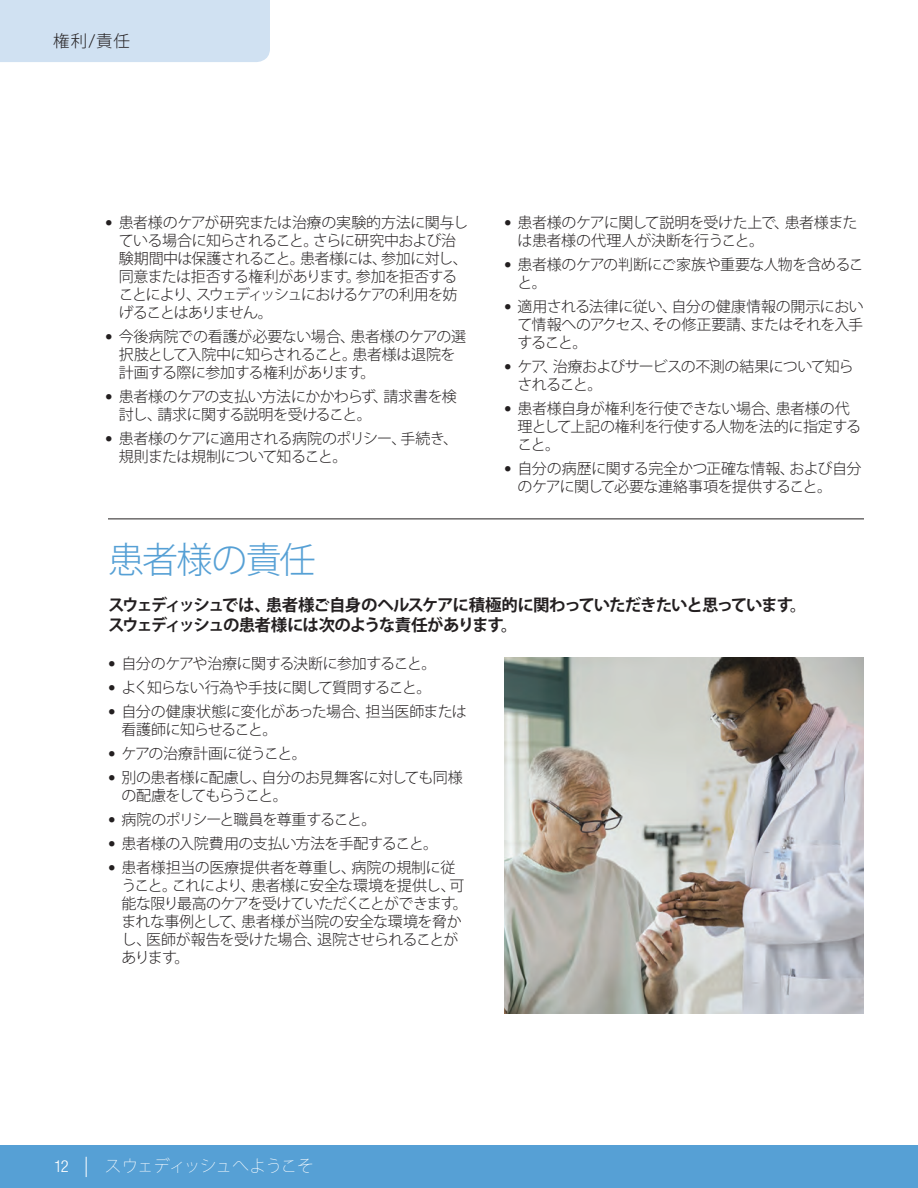
<style>
.page{position:relative;width:918px;height:1188px;background:#fff}
.page>*{position:absolute;margin:0;border:0;box-sizing:border-box;transform-origin:0 0}
.large_header{font:300 36px "Koz Go Pro";letter-spacing:-.045em;color:#56a0d5}
.SUBHEADER{font:700 16.5px/19.8px "Koz Go Pro";letter-spacing:-.065em;color:#231f20}
.t1{font:200 16.5px "Koz Go Pro";letter-spacing:-.03em;color:#fff}
.Tab_type{font:300 16.5px "Koz Go Pro";color:#231f20}
.BULLET_TEXT{font:300 15px/18px "Koz Go Pro";letter-spacing:-.035em;color:#231f20}
.BULLET_TEXT-2{font:300 15px/18px "Koz Go Pro";letter-spacing:-.06em;color:#231f20}
.BULLET_TEXT-3{font:300 15px "Koz Go Pro";letter-spacing:-.07em;color:#231f20}
.s1{font-family:"Helvetica Neue LT Com"}
.s2{font-family:"Helvetica Neue LT Std";font-weight:300;font-stretch:condensed}
.s3{font-weight:300;font-size:18px}
</style>
<div class="page">
<div style="left:0;top:1145px;width:918px;height:43px;background:#56a0d5"></div>
<div style="left:0;top:0;width:270px;height:62px;background:#d0e1f2"></div>
<hr style="left:108px;top:519px;width:756px;height:1px;background:#231f20">
<img style="left:504px;top:657px;width:360px;height:356px">
<p class="Tab_type" style="left:53px;top:30px;width:78px">権利/責任</p>
<p class="BULLET_TEXT" style="left:119px;top:214px;width:351px;text-indent:-14px"><span class="s1">•</span> 患者様のケアが研究または治療の実験的方法に関与している場合に知らされること。さらに研究中および治験期間中は保護されること。患者様には、参加に対し、同意または拒否する権利があります。参加を拒否することにより、スウェディッシュにおけるケアの利用を妨げることはありません。</p>
<p class="BULLET_TEXT" style="left:119px;top:328px;width:349px;text-indent:-14px"><span class="s1">•</span> 今後病院での看護が必要ない場合、患者様のケアの選択肢として入院中に知らされること。患者様は退院を計画する際に参加する権利があります。</p>
<p class="BULLET_TEXT" style="left:119px;top:388px;width:340px;text-indent:-14px"><span class="s1">•</span> 患者様のケアの支払い方法にかかわらず、請求書を検討し、請求に関する説明を受けること。</p>
<p class="BULLET_TEXT" style="left:119px;top:430px;width:341px;text-indent:-14px"><span class="s1">•</span> 患者様のケアに適用される病院のポリシー、手続き、規則または規制について知ること。</p>
<p class="BULLET_TEXT" style="left:518px;top:214px;width:341px;text-indent:-14px"><span class="s1">•</span> 患者様のケアに関して説明を受けた上で、患者様または患者様の代理人が決断を行うこと。</p>
<p class="BULLET_TEXT" style="left:518px;top:256px;width:348px;text-indent:-14px"><span class="s1">•</span> 患者様のケアの判断にご家族や重要な人物を含めること。</p>
<p class="BULLET_TEXT" style="left:518px;top:298px;width:348px;text-align:justify;text-indent:-14px"><span class="s1">•</span> 適用される法律に従い、自分の健康情報の開示において情報へのアクセス、その修正要請、またはそれを入手すること。</p>
<p class="BULLET_TEXT-2" style="left:518px;top:358px;width:338px;text-indent:-14px"><span class="s1">•</span> ケア、治療およびサービスの不測の結果について知らされること。</p>
<p class="BULLET_TEXT" style="left:518px;top:400px;width:345px;text-indent:-14px"><span class="s1">•</span> 患者様自身が権利を行使できない場合、患者様の代理として上記の権利を行使する人物を法的に指定すること。</p>
<p class="BULLET_TEXT" style="left:518px;top:460px;width:345px;text-indent:-14px"><span class="s1">•</span> 自分の病歴に関する完全かつ正確な情報、および自分のケアに関して必要な連絡事項を提供すること。</p>
<p class="large_header" style="left:108px;top:536px;width:209px">患者様の責任</p>
<p class="SUBHEADER" style="left:108px;top:596px;width:700px">スウェディッシュでは、患者様ご自身のヘルスケアに積極的に関わっていただきたいと思っています。スウェディッシュの患者様には次のような責任があります。</p>
<p class="BULLET_TEXT" style="left:108px;top:655px;width:330px"><span class="s1">•</span> 自分のケアや治療に関する決断に参加すること。</p>
<p class="BULLET_TEXT-2" style="left:108px;top:679px;width:325px"><span class="s1">•</span> よく知らない行為や手技に関して質問すること。</p>
<p class="BULLET_TEXT" style="left:122px;top:703px;width:347px;text-indent:-14px"><span class="s1">•</span> 自分の健康状態に変化があった場合、担当医師または看護師に知らせること。</p>
<p class="BULLET_TEXT" style="left:108px;top:745px;width:200px"><span class="s1">•</span> ケアの治療計画に従うこと。</p>
<p class="BULLET_TEXT" style="left:122px;top:769px;width:343px;text-indent:-14px"><span class="s1">•</span> 別の患者様に配慮し、自分のお見舞客に対しても同様の配慮をしてもらうこと。</p>
<p class="BULLET_TEXT-3" style="left:108px;top:810px;width:270px"><span class="s1">•</span> 病院のポリシーと職員を尊重すること。</p>
<p class="BULLET_TEXT" style="left:108px;top:835px;width:332px"><span class="s1">•</span> 患者様の入院費用の支払い方法を手配すること。</p>
<p class="BULLET_TEXT" style="left:122px;top:859px;width:348px;text-indent:-14px"><span class="s1">•</span> 患者様担当の医療提供者を尊重し、病院の規制に従うこと。これにより、患者様に安全な環境を提供し、可能な限り最高のケアを受けていただくことができます。まれな事例として、患者様が当院の安全な環境を脅かし、医師が報告を受けた場合、退院させられることがあります。</p>
<p class="t1" style="left:54px;top:1155px;width:261px"><span class="s2">12</span> <span class="s3">|</span> スウェディッシュへようこそ</p>
</div>
